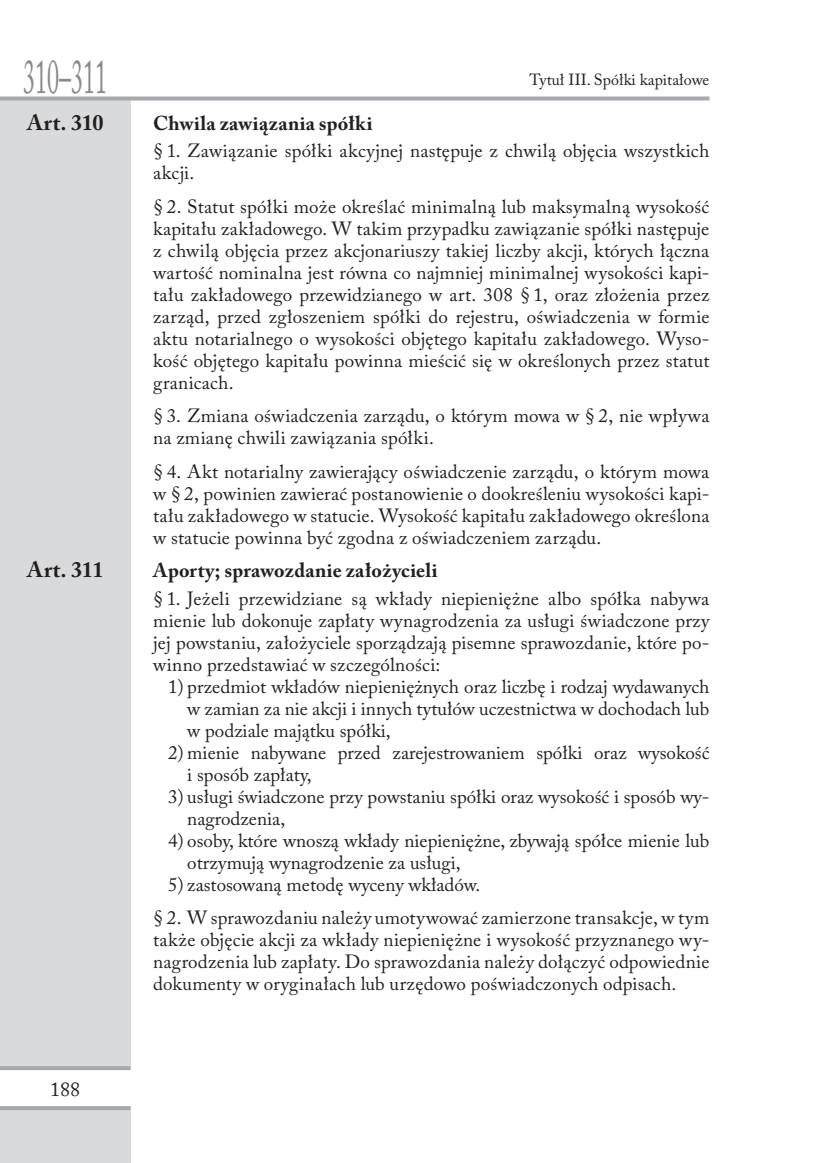
<style>
.page{position:relative;width:823px;height:1163px;background:#fff}
.page>*{position:absolute;margin:0;border:0;box-sizing:border-box;transform-origin:0 0}
.t1{font:48px "Adobe Caslon Pro";color:#87898c;scale:.5 1}
.aaa_tytul_art_POL{font:700 22px "Adobe Caslon Pro";letter-spacing:.01em;color:#231f20}
.aaa_tytul_art_POL-2{font:700 20px "Adobe Caslon Pro";letter-spacing:.015em;color:#231f20}
.t2{font:20px "Adobe Caslon Pro";color:#231f20}
.aaa_tekst_art_POL{font:19px/22px "Adobe Caslon Pro";letter-spacing:.015em;color:#231f20;text-align:justify}
.aaa_podpunkt_1__POL{font:19px/22px "Adobe Caslon Pro";color:#231f20}
.t3{font:16px "Adobe Caslon Pro";color:#231f20}
</style>
<div class="page">
<div style="left:0;top:99px;width:130px;height:968px;background:#d9dadc"></div>
<svg style="left:0;top:1066px;width:130px;height:3px"></svg>
<div style="left:0;top:1106px;width:130px;height:56px;background:#d9dadc"></div>
<svg style="left:0;top:1106px;width:130px;height:3px"></svg>
<svg style="left:0;top:96px;width:709px;height:4px;background:#b2b3b7"></svg>
<p class="t1" style="left:23px;top:48px;width:169px">310–311</p>
<p class="t3" style="left:529px;top:70px;width:181px">Tytuł III. Spółki kapitałowe</p>
<p class="aaa_tytul_art_POL" style="left:27px;top:109px;width:78px">Art. 310</p>
<p class="aaa_tytul_art_POL-2" style="left:153px;top:111px;width:221px">Chwila zawiązania spółki</p>
<p class="aaa_tekst_art_POL" style="left:153px;top:140px;width:557px">§ 1. Zawiązanie spółki akcyjnej następuje z chwilą objęcia wszystkich akcji.</p>
<p class="aaa_tekst_art_POL" style="left:153px;top:195px;width:557px">§ 2. Statut spółki może określać minimalną lub maksymalną wysokość kapitału zakładowego. W takim przypadku zawiązanie spółki następuje z chwilą objęcia przez akcjonariuszy takiej liczby akcji, których łączna wartość nominalna jest równa co najmniej minimalnej wysokości kapi&shy;tału zakładowego przewidzianego w art. 308 § 1, oraz złożenia przez zarząd, przed zgłoszeniem spółki do rejestru, oświadczenia w formie aktu notarialnego o wysokości objętego kapitału zakładowego. Wyso&shy;kość objętego kapitału powinna mieścić się w określonych przez statut granicach.</p>
<p class="aaa_tekst_art_POL" style="left:153px;top:404px;width:557px">§ 3. Zmiana oświadczenia zarządu, o którym mowa w § 2, nie wpływa na zmianę chwili zawiązania spółki.</p>
<p class="aaa_tekst_art_POL" style="left:153px;top:460px;width:557px">§ 4. Akt notarialny zawierający oświadczenie zarządu, o którym mowa w § 2, powinien zawierać postanowienie o dookreśleniu wysokości kapi&shy;tału zakładowego w statucie. Wysokość kapitału zakładowego określona w statucie powinna być zgodna z oświadczeniem zarządu.</p>
<p class="aaa_tytul_art_POL" style="left:27px;top:556px;width:78px">Art. 311</p>
<p class="aaa_tytul_art_POL-2" style="left:153px;top:558px;width:285px">Aporty; sprawozdanie założycieli</p>
<p class="aaa_tekst_art_POL" style="left:153px;top:587px;width:557px">§ 1. Jeżeli przewidziane są wkłady niepieniężne albo spółka nabywa mienie lub dokonuje zapłaty wynagrodzenia za usługi świadczone przy jej powstaniu, założyciele sporządzają pisemne sprawozdanie, które po&shy;winno przedstawiać w szczególności:</p>
<p class="aaa_podpunkt_1__POL" style="left:187px;top:675px;width:523px;text-align:justify;text-indent:-19px">1) przedmiot wkładów niepieniężnych oraz liczbę i rodzaj wydawanych w zamian za nie akcji i innych tytułów uczestnictwa w dochodach lub w podziale majątku spółki,</p>
<p class="aaa_podpunkt_1__POL" style="left:187px;top:741px;width:523px;text-indent:-19px">2) mienie nabywane przed zarejestrowaniem spółki oraz wysokość i sposób zapłaty,</p>
<p class="aaa_podpunkt_1__POL" style="left:187px;top:785px;width:523px;text-indent:-19px">3) usługi świadczone przy powstaniu spółki oraz wysokość i sposób wy&shy;nagrodzenia,</p>
<p class="aaa_podpunkt_1__POL" style="left:187px;top:829px;width:523px;text-indent:-19px">4) osoby, które wnoszą wkłady niepieniężne, zbywają spółce mienie lub otrzymują wynagrodzenie za usługi,</p>
<p class="aaa_podpunkt_1__POL" style="left:168px;top:873px;width:313px">5) zastosowaną metodę wyceny wkładów.</p>
<p class="aaa_tekst_art_POL" style="left:153px;top:906px;width:557px">§ 2. W sprawozdaniu należy umotywować zamierzone transakcje, w tym także objęcie akcji za wkłady niepieniężne i wysokość przyznanego wy&shy;nagrodzenia lub zapłaty. Do sprawozdania należy dołączyć odpowiednie dokumenty w oryginałach lub urzędowo poświadczonych odpisach.</p>
<p class="t2" style="left:50px;top:1077px;width:31px">188</p>
</div>
